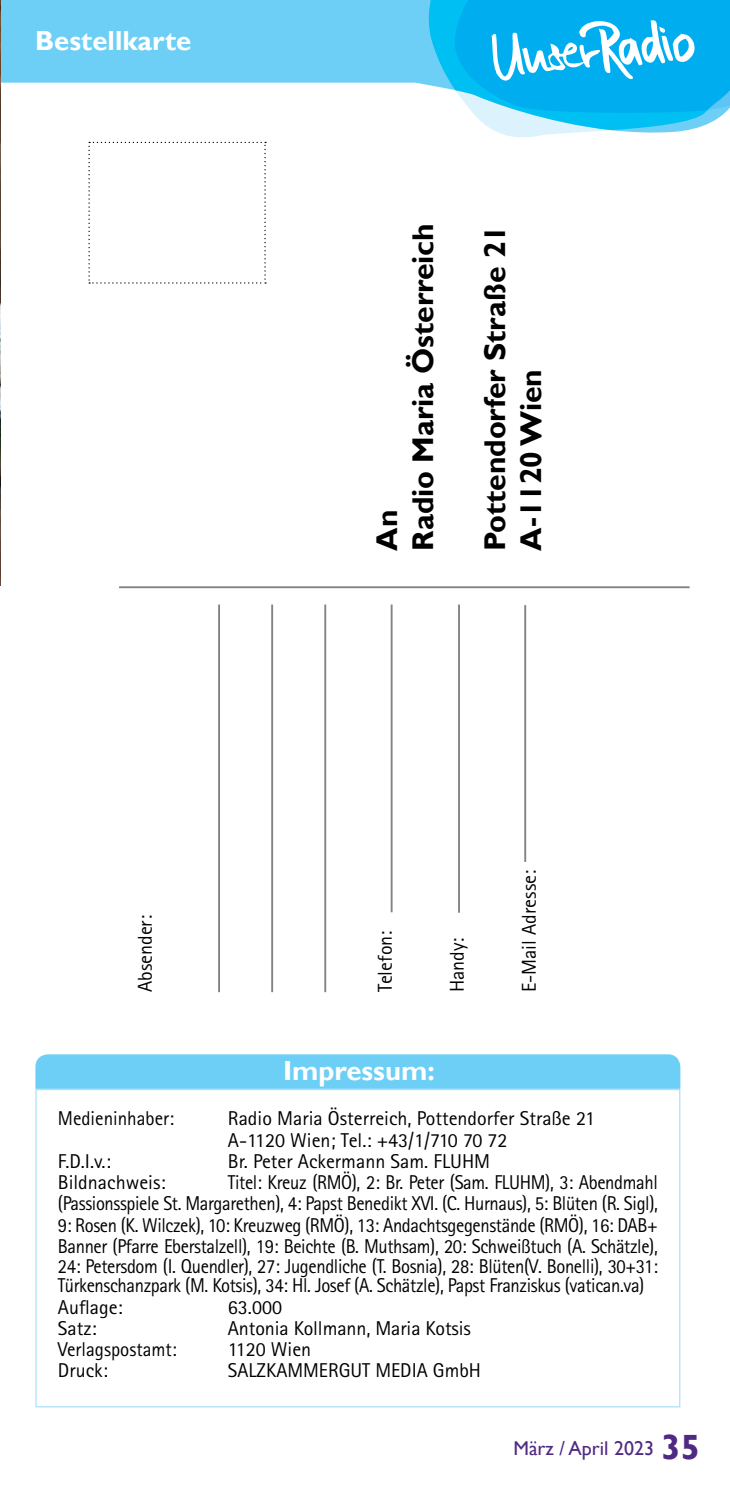
<style>
.page{position:relative;width:730px;height:1489px;background:#fff}
.page>*{position:absolute;margin:0;border:0;box-sizing:border-box;transform-origin:0 0}
.t1{font:700 30px/36px "Gill Sans";color:#000}
.t2{font:700 27.5px "Gill Sans";color:#fff}
.t3{font:20px/20.8px "Rotis Sans Serif Pro";letter-spacing:-.02em;color:#000;scale:.93 1}
.t4{font:20px/21.2px "Rotis Sans Serif Pro";color:#000}
.t5{font:20px "Rotis Sans Serif Pro";letter-spacing:-.02em;color:#000}
.t6{font:20px "Rotis Sans Serif Pro";color:#000;scale:.95 1}
.t7{font:20px "Gill Sans";color:#4f2a84}
.s1{font-weight:700;font-size:35px}
</style>
<div class="page">
<div style="left:1px;top:0;width:425px;height:85px;background:#6dcff6"></div>
<svg style="left:426px;top:0;width:304px;height:138px"></svg>
<img style="left:0;top:0;width:1px;height:585px">
<div style="left:35px;top:1054px;width:645px;height:34px;background:#6dcff6"></div>
<hr style="left:119px;top:586px;width:571px;height:2px;background:#808285">
<svg style="left:88px;top:142px;width:178px;height:141px"></svg>
<hr style="left:218px;top:604px;width:2px;height:388px;background:#808285">
<hr style="left:271px;top:604px;width:2px;height:388px;background:#808285">
<hr style="left:324px;top:604px;width:2px;height:388px;background:#808285">
<hr style="left:391px;top:604px;width:2px;height:308px;background:#808285">
<hr style="left:458px;top:604px;width:2px;height:308px;background:#808285">
<hr style="left:524px;top:605px;width:2px;height:256px;background:#808285">
<h2 class="t2" style="left:35px;top:25px;width:158px">Bestellkarte</h2>
<h1 class="t1" style="left:370px;top:550px;width:329px;rotate:-90deg">An<br>Radio Maria Österreich</h1>
<h1 class="t1" style="left:478px;top:550px;width:327px;rotate:-90deg">Pottendorfer Straße 21<br>A-1120 Wien</h1>
<p class="t4" style="left:135px;top:992px;width:79px;rotate:-90deg">Absender:</p>
<p class="t5" style="left:373px;top:992px;width:63px;rotate:-90deg">Telefon:</p>
<p class="t5" style="left:445px;top:992px;width:56px;rotate:-90deg">Handy:</p>
<h2 class="t2" style="left:283px;top:1054px;width:153px">Impressum:</h2>
<p class="t4" style="left:519px;top:992px;width:124px;rotate:-90deg">E-Mail Adresse:</p>
<p class="t6" style="left:58px;top:1106px;width:124px">Medieninhaber:</p>
<p class="t4" style="left:228px;top:1107px;width:369px">Radio Maria Österreich, Pottendorfer Straße 21<br>A-1120 Wien; Tel.: +43/1/710 70 72</p>
<p class="t5" style="left:58px;top:1149px;width:54px">F.D.I.v.:</p>
<p class="t4" style="left:228px;top:1150px;width:264px">Br. Peter Ackermann Sam. FLUHM</p>
<p class="t4" style="left:58px;top:1171px;width:109px">Bildnachweis:</p>
<p class="t3" style="left:58px;top:1171px;width:647px;text-indent:170px">Titel: Kreuz (RMÖ), 2: Br. Peter (Sam. FLUHM), 3: Abendmahl (Passionsspiele St. Margarethen), 4: Papst Benedikt XVI. (C. Hurnaus), 5: Blüten (R. Sigl), 9: Rosen (K. Wilczek), 10: Kreuzweg (RMÖ), 13: Andachtsgegenstände (RMÖ), 16: DAB+ Banner (Pfarre Eberstalzell), 19: Beichte (B. Muthsam), 20: Schweißtuch (A. Schätzle), 24: Petersdom (I. Quendler), 27: Jugendliche (T. Bosnia), 28: Blüten(V. Bonelli), 30+31:<br>Türkenschanzpark (M. Kotsis), 34: Hl. Josef (A. Schätzle), Papst Franziskus (vatican.va)<br>Auflage:</p>
<p class="t5" style="left:228px;top:1294px;width:56px">63.000</p>
<p class="t5" style="left:58px;top:1316px;width:40px">Satz:</p>
<p class="t5" style="left:228px;top:1316px;width:244px">Antonia Kollmann, Maria Kotsis</p>
<p class="t6" style="left:58px;top:1337px;width:127px">Verlagspostamt:</p>
<p class="t4" style="left:228px;top:1338px;width:85px">1120 Wien</p>
<p class="t5" style="left:58px;top:1358px;width:51px">Druck:</p>
<p class="t4" style="left:228px;top:1359px;width:254px">SALZKAMMERGUT MEDIA GmbH</p>
<p class="t7" style="left:513px;top:1435px;width:188px">März / April 2023 <span class="s1">35</span></p>
</div>
